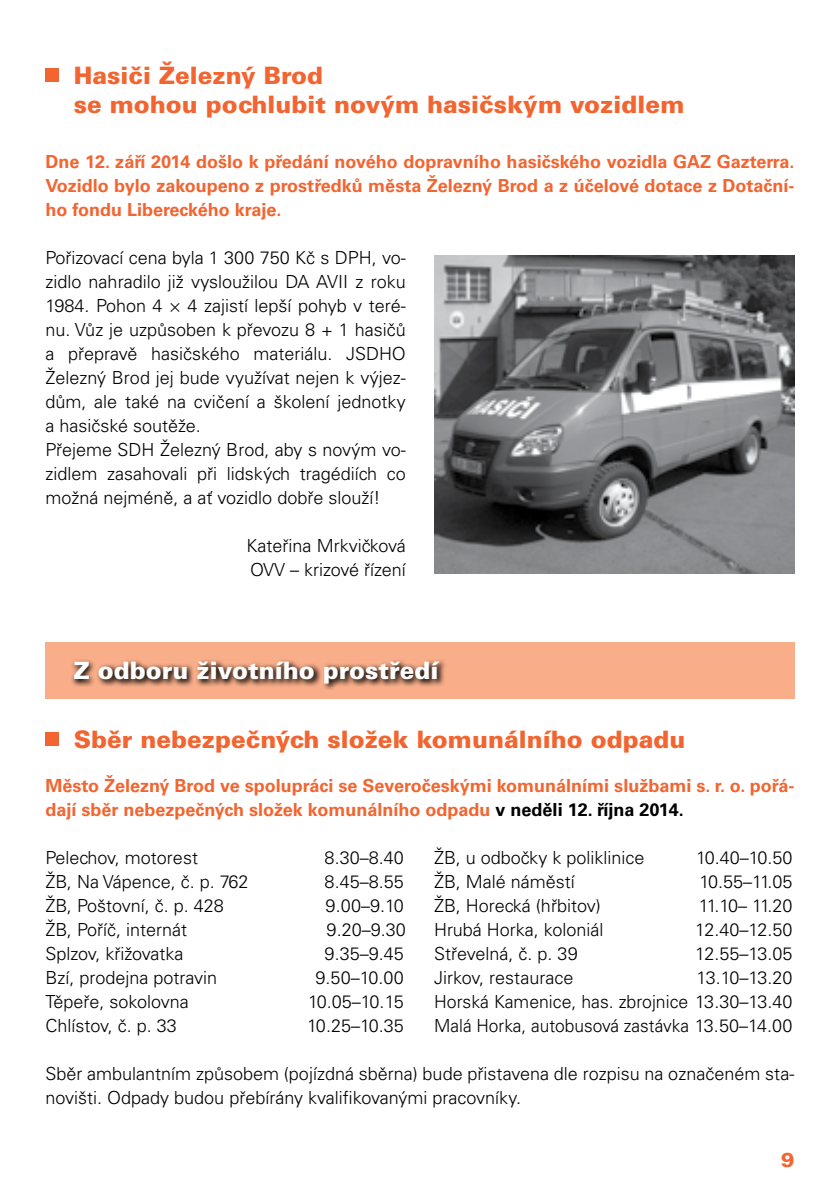
<style>
.page{position:relative;width:840px;height:1191px;background:#fff}
.page>*{position:absolute;margin:0;border:0;box-sizing:border-box;transform-origin:0 0}
.t1{font:900 24px/28.8px "Univers CE";color:#f26531}
.t2{font:900 24px "Univers CE";color:#fff}
.t3{font:900 20px "Univers CE";color:#f26531}
.t4{font:300 18px/24px "Univers CE";color:#000}
.t5{font:700 18px/24px "Univers CE";color:#f26531;text-align:justify}
.s1{color:#000}
</style>
<div class="page">
<div style="left:45px;top:69px;width:14px;height:13px;background:#f26531"></div>
<div style="left:45px;top:642px;width:749px;height:57px;background:#f9ae89"></div>
<svg style="left:71px;top:660px;width:375px;height:30px"></svg>
<div style="left:45px;top:732px;width:14px;height:13px;background:#f26531"></div>
<img style="left:434px;top:255px;width:360px;height:319px">
<h1 class="t1" style="left:74px;top:62px;width:611px;text-indent:-15px">Hasiči Železný Brod<br>se mohou pochlubit novým hasičským vozidlem</h1>
<p class="t5" style="left:45px;top:151px;width:750px">Dne 12. září 2014 došlo k předání nového dopravního hasičského vozidla GAZ Gazterra.<br>Vozidlo bylo zakoupeno z prostředků města Železný Brod a z účelové dotace z Dotační&shy;ho fondu Libereckého kraje.</p>
<p class="t4" style="left:45px;top:247px;width:362px">Pořizovací cena byla 1 300 750 Kč s DPH, vo&shy;zidlo nahradilo již vysloužilou DA AVII z roku 1984. Pohon 4 × 4 zajistí lepší pohyb v teré&shy;nu. Vůz je uzpůsoben k převozu 8 + 1 hasičů a přepravě hasičského materiálu. JSDHO Železný Brod jej bude využívat nejen k výjez&shy;dům, ale také na cvičení a školení jednotky a hasičské soutěže.<br>Přejeme SDH Železný Brod, aby s novým vo&shy;zidlem zasahovali při lidských tragédiích co možná nejméně, a ať vozidlo dobře slouží!</p>
<p class="t4" style="left:246px;top:535px;width:161px">Kateřina Mrkvičková<br>OVV – krizové řízení</p>
<h1 class="t2" style="left:74px;top:655px;width:366px">Z odboru životního prostředí</h1>
<h1 class="t1" style="left:59px;top:726px;width:628px">Sběr nebezpečných složek komunálního odpadu</h1>
<p class="t5" style="left:45px;top:775px;width:750px">Město Železný Brod ve spolupráci se Severočeskými komunálními službami s. r. o. pořá&shy;dají sběr nebezpečných složek komunálního odpadu <span class="s1">v neděli 12. října 2014.</span></p>
<p class="t4" style="left:45px;top:847px;width:154px">Pelechov, motorest</p>
<p class="t4" style="left:324px;top:847px;width:81px">8.30–8.40</p>
<p class="t4" style="left:45px;top:871px;width:204px">ŽB, Na Vápence, č. p. 762</p>
<p class="t4" style="left:324px;top:871px;width:81px">8.45–8.55</p>
<p class="t4" style="left:45px;top:895px;width:180px">ŽB, Poštovní, č. p. 428</p>
<p class="t4" style="left:325px;top:895px;width:80px">9.00–9.10</p>
<p class="t4" style="left:45px;top:919px;width:143px">ŽB, Poříč, internát</p>
<p class="t4" style="left:326px;top:919px;width:81px">9.20–9.30</p>
<p class="t4" style="left:45px;top:943px;width:139px">Splzov, křižovatka</p>
<p class="t4" style="left:324px;top:943px;width:81px">9.35–9.45</p>
<p class="t4" style="left:45px;top:967px;width:173px">Bzí, prodejna potravin</p>
<p class="t4" style="left:315px;top:967px;width:90px">9.50–10.00</p>
<p class="t4" style="left:45px;top:991px;width:145px">Těpeře, sokolovna</p>
<p class="t4" style="left:308px;top:991px;width:97px">10.05–10.15</p>
<p class="t4" style="left:45px;top:1015px;width:133px">Chlístov, č. p. 33</p>
<p class="t4" style="left:307px;top:1015px;width:98px">10.25–10.35</p>
<p class="t4" style="left:434px;top:847px;width:212px">ŽB, u odbočky k poliklinice</p>
<p class="t4" style="left:695px;top:847px;width:98px">10.40–10.50</p>
<p class="t4" style="left:434px;top:871px;width:142px">ŽB, Malé náměstí</p>
<p class="t4" style="left:699px;top:871px;width:95px">10.55–11.05</p>
<p class="t4" style="left:434px;top:895px;width:168px">ŽB, Horecká (hřbitov)</p>
<p class="t4" style="left:698px;top:895px;width:95px">11.10– 11.20</p>
<p class="t4" style="left:434px;top:919px;width:171px">Hrubá Horka, koloniál</p>
<p class="t4" style="left:694px;top:919px;width:99px">12.40–12.50</p>
<p class="t4" style="left:434px;top:943px;width:145px">Střevelná, č. p. 39</p>
<p class="t4" style="left:694px;top:943px;width:99px">12.55–13.05</p>
<p class="t4" style="left:434px;top:967px;width:141px">Jirkov, restaurace</p>
<p class="t4" style="left:434px;top:967px;width:360px;text-align:justify;text-indent:262px">13.10–13.20<br>Horská Kamenice, has. zbrojnice 13.30–13.40<br>Malá Horka, autobusová zastávka 13.50–14.00</p>
<p class="t4" style="left:45px;top:1063px;width:750px">Sběr ambulantním způsobem (pojízdná sběrna) bude přistavena dle rozpisu na označeném sta&shy;novišti. Odpady budou přebírány kvalifikovanými pracovníky.</p>
<p class="t3" style="left:780px;top:1147px;width:15px">9</p>
</div>
